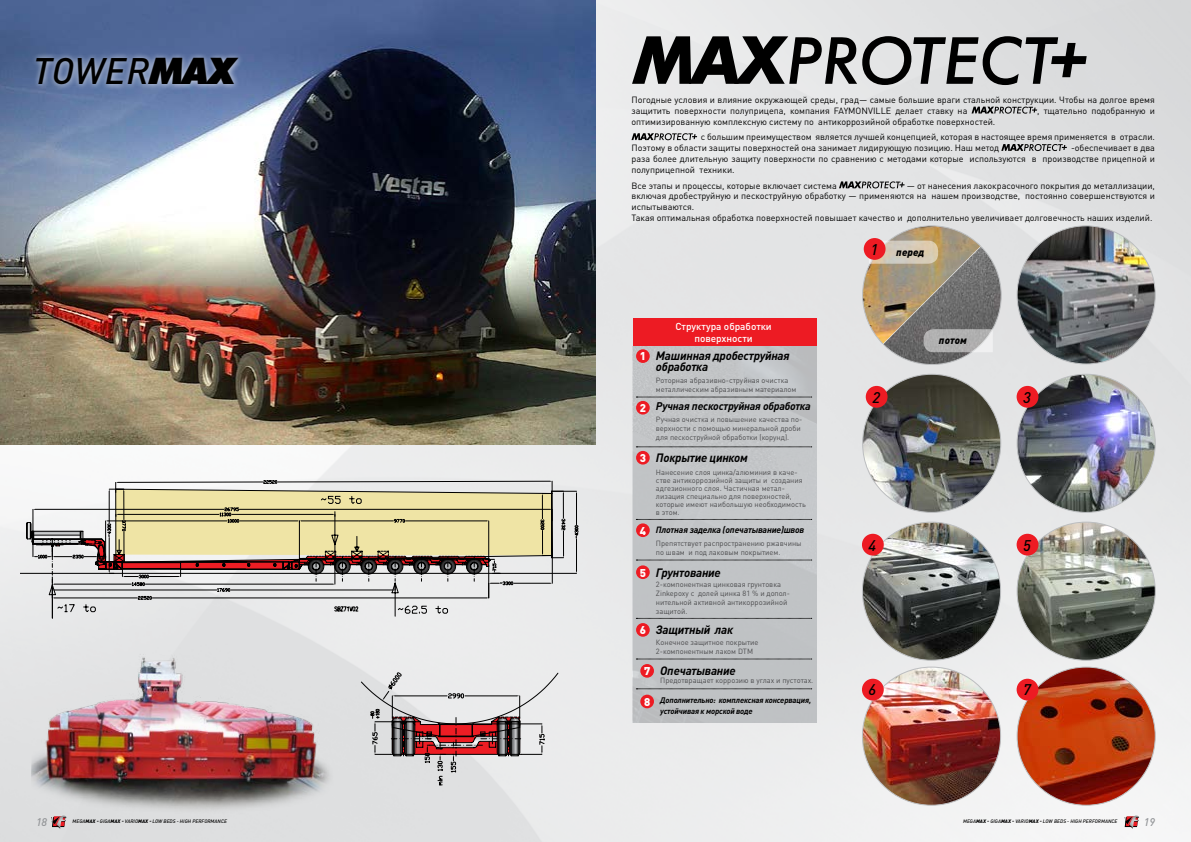
<style>
.page{position:relative;width:1191px;height:842px;background:#fff}
.page>*{position:absolute;margin:0;border:0;box-sizing:border-box;transform-origin:0 0}
.t1{font:italic 500 36.5px "DIN Pro";letter-spacing:.005em;color:#000}
.t2{font:italic 500 15.3px "DIN Pro";color:#000}
.t3{font:italic 700 12px/11px "DIN Pro";letter-spacing:-.02em;color:#000}
.t4{font:900 11.2px "DIN Pro";color:#fff}
.t5{font:italic 700 11px "DIN Pro";letter-spacing:-.02em;color:#000}
.t6{font:italic 500 11px "DIN Pro";color:#939598}
.t7{font:italic 900 10.3px "DIN Pro";color:#000}
.t8{font:500 10px/12px "DIN Pro";color:#fff;text-align:center}
.t9{font:9px/10.8px "DIN Pro";color:#000}
.t10{font:italic 700 9px "DIN Pro";letter-spacing:-.02em;color:#000}
.t11{font:italic 700 8px/11px "DIN Pro";letter-spacing:-.02em;color:#000}
.t12{font:7.5px/9px "DIN Pro";color:#4c4c4e}
.t13{font:italic 500 5px "DIN Pro";letter-spacing:.01em;color:#000}
.s1{font-family:"Futura BT";font-weight:900}
.s2{font-weight:900;font-style:normal;font-size:11.2px;color:#fff}
.s3{font-weight:900}
</style>
<div class="page">
<img style="left:0;top:0;width:1191px;height:842px">
<svg style="left:52px;top:818px;width:14px;height:11px"></svg>
<svg style="left:1124px;top:816px;width:15px;height:13px"></svg>
<img style="left:0;top:0;width:595px;height:445px">
<svg style="left:21px;top:480px;width:558px;height:139px;background:#cfc8b4"></svg>
<img style="left:30px;top:634px;width:312px;height:184px">
<svg style="left:356px;top:658px;width:213px;height:141px;background:#d0c6c7"></svg>
<div style="left:31px;top:51px;width:213px;height:40px;background:#fff;opacity:.75"></div>
<img style="left:1017px;top:374px;width:138px;height:138px;border-radius:69px">
<div style="left:1016px;top:386px;width:22px;height:22px;background:#ed1b23;border-radius:50%"></div>
<img style="left:862px;top:522px;width:138px;height:138px;border-radius:69px">
<div style="left:862px;top:534px;width:21px;height:22px;background:#ed1b23;border-radius:50%"></div>
<img style="left:1017px;top:522px;width:138px;height:138px;border-radius:69px">
<div style="left:1016px;top:534px;width:22px;height:22px;background:#ed1b23;border-radius:50%"></div>
<img style="left:862px;top:667px;width:138px;height:138px;border-radius:69px">
<div style="left:862px;top:679px;width:21px;height:21px;background:#ed1b23;border-radius:50%"></div>
<img style="left:1017px;top:667px;width:138px;height:138px;border-radius:69px">
<div style="left:1016px;top:679px;width:22px;height:21px;background:#ed1b23;border-radius:50%"></div>
<img style="left:862px;top:374px;width:138px;height:138px;border-radius:69px">
<div style="left:865px;top:386px;width:22px;height:22px;background:#ed1b23;border-radius:50%"></div>
<div style="left:633px;top:346px;width:183px;height:376px;background:#c1c3c5"></div>
<div style="left:633px;top:319px;width:183px;height:27px;background:#ed1b23"></div>
<svg style="left:632px;top:36px;width:454px;height:49px;background:#808081"></svg>
<svg style="left:854px;top:219px;width:155px;height:152px;background:#b0aa9f"></svg>
<div style="left:863px;top:238px;width:22px;height:22px;background:#ed1b23;border-radius:50%"></div>
<img style="left:1017px;top:226px;width:138px;height:138px;border-radius:69px">
<div style="left:640px;top:695px;width:14px;height:13px;background:#ed1b23;border-radius:50%"></div>
<div style="left:636px;top:523px;width:13px;height:14px;background:#ed1b23;border-radius:50%"></div>
<div style="left:636px;top:565px;width:13px;height:14px;background:#ed1b23;border-radius:50%"></div>
<div style="left:636px;top:623px;width:13px;height:14px;background:#ed1b23;border-radius:50%"></div>
<div style="left:640px;top:664px;width:14px;height:14px;background:#ed1b23;border-radius:50%"></div>
<svg style="left:971px;top:107px;width:66px;height:7px"></svg>
<svg style="left:631px;top:133px;width:66px;height:7px"></svg>
<svg style="left:1001px;top:144px;width:66px;height:7px"></svg>
<svg style="left:839px;top:181px;width:65px;height:7px"></svg>
<div style="left:636px;top:349px;width:13px;height:14px;background:#ed1b23;border-radius:50%"></div>
<div style="left:636px;top:401px;width:13px;height:14px;background:#ed1b23;border-radius:50%"></div>
<div style="left:636px;top:451px;width:13px;height:14px;background:#ed1b23;border-radius:50%"></div>
<svg style="left:636px;top:447px;width:175px;height:1px"></svg>
<svg style="left:636px;top:397px;width:175px;height:1px"></svg>
<svg style="left:636px;top:519px;width:175px;height:1px"></svg>
<svg style="left:636px;top:560px;width:175px;height:1px"></svg>
<svg style="left:636px;top:618px;width:175px;height:1px"></svg>
<svg style="left:636px;top:659px;width:175px;height:1px"></svg>
<svg style="left:636px;top:689px;width:175px;height:1px"></svg>
<h1 class="t1" style="left:33px;top:42px;width:203px">TOWER<span class="s1">MAX</span></h1>
<p class="t9" style="left:631px;top:93px;width:525px">Погодные условия и влияние окружающей среды, град— самые большие враги стальной конструкции. Чтобы на долгое время защитить поверхности полуприцепа, компания FAYMONVILLE делает ставку на</p>
<p class="t9" style="left:1037px;top:104px;width:119px">, тщательно подобранную и</p>
<p class="t9" style="left:701px;top:112px;width:455px;line-height:15.8px;text-indent:-69px">оптимизированную комплексную систему по антикоррозийной обработке поверхностей.<br>с большим преимуществом является лучшей концепцией, которая в настоящее время применяется в отрасли.</p>
<p class="t9" style="left:631px;top:142px;width:369px">Поэтому в области защиты поверхностей она занимает лидирующую позицию. Наш метод</p>
<p class="t9" style="left:631px;top:142px;width:525px;text-align:justify;text-indent:439px">-обеспечивает в два раза более длительную защиту поверхности по сравнению с методами которые используются в производстве прицепной и полуприцепной техники.</p>
<p class="t9" style="left:631px;top:179px;width:207px">Все этапы и процессы, которые включает система</p>
<p class="t9" style="left:631px;top:179px;width:525px;text-indent:275px">— от нанесения лакокрасочного покрытия до металлизации, включая дробеструйную и пескоструйную обработку — применяются на нашем производстве, постоянно совершенствуются и испытываются.<br>Такая оптимальная обработка поверхностей повышает качество и дополнительно увеличивает долговечность наших изделий.</p>
<p class="t8" style="left:675px;top:319px;width:98px">Структура обработки поверхности</p>
<h3 class="t3" style="left:656px;top:349px;width:135px">Машинная дробеструйная обработка</h3>
<p class="t5" style="left:656px;top:397px;width:156px">Ручная пескоструйная обработка</p>
<p class="t4" style="left:640px;top:347px;width:8px">1</p>
<p class="t12" style="left:656px;top:375px;width:142px">Роторная абразивно-струйная очистка металлическим абразивным материалом</p>
<p class="t12" style="left:656px;top:414px;width:148px">Ручная очистка и повышение качества по&shy;верхности с помощью минеральной дроби для пескоструйной обработки (корунд).</p>
<h3 class="t3" style="left:656px;top:450px;width:93px">Покрытие цинком</h3>
<p class="t12" style="left:656px;top:468px;width:151px;line-height:8px">Нанесение слоя цинка/алюминия в каче&shy;стве антикоррозийной защиты и создания адгезионного слоя. Частичная метал&shy;лизация специально для поверхностей, которые имеют наибольшую необходимость в этом.</p>
<p class="t10" style="left:640px;top:522px;width:166px"><span class="s2">4</span> Плотная заделка (опечатывание)швов</p>
<p class="t12" style="left:656px;top:538px;width:147px">Препятствует распространению ржавчины по швам и под лаковым покрытием.</p>
<h3 class="t3" style="left:640px;top:566px;width:83px"><span class="s2">5</span> Грунтование</h3>
<p class="t12" style="left:656px;top:579px;width:135px">2-компонентная цинковая грунтовка<br>Zinkepoxy с долей цинка 81 % и допол&shy;нительной активной антикоррозийной защитой.</p>
<h3 class="t3" style="left:640px;top:623px;width:95px"><span class="s2">6</span> Защитный лак</h3>
<p class="t12" style="left:656px;top:637px;width:104px">Конечное защитное покрытие<br>2-компонентным лаком DTM</p>
<h3 class="t3" style="left:644px;top:663px;width:93px"><span class="s2">7</span> Опечатывание</h3>
<p class="t12" style="left:660px;top:675px;width:155px">Предотвращает коррозию в углах и пустотах.</p>
<p class="t4" style="left:640px;top:398px;width:8px">2</p>
<p class="t4" style="left:640px;top:448px;width:8px">3</p>
<p class="t11" style="left:660px;top:694px;width:152px;text-indent:-16px"><span class="s2">8</span> Дополнительно: комплексная консервация, устойчивая к морской воде</p>
<h2 class="t2" style="left:870px;top:237px;width:9px">1</h2>
<p class="t7" style="left:896px;top:243px;width:30px">перед</p>
<h2 class="t2" style="left:872px;top:385px;width:9px">2</h2>
<p class="t7" style="left:939px;top:332px;width:29px">потом</p>
<h2 class="t2" style="left:1023px;top:385px;width:9px">3</h2>
<h2 class="t2" style="left:868px;top:533px;width:9px">4</h2>
<h2 class="t2" style="left:1023px;top:533px;width:9px">5</h2>
<h2 class="t2" style="left:868px;top:678px;width:9px">6</h2>
<h2 class="t2" style="left:1023px;top:678px;width:9px">7</h2>
<p class="t6" style="left:36px;top:813px;width:13px">18</p>
<p class="t13" style="left:73px;top:817px;width:156px">MEGA<span class="s3">MAX -</span> GIGA<span class="s3">MAX -</span> VARIO<span class="s3">MAX -</span> LOW BEDS - HIGH PERFORMANCE</p>
<p class="t13" style="left:963px;top:817px;width:156px">MEGA<span class="s3">MAX -</span> GIGA<span class="s3">MAX -</span> VARIO<span class="s3">MAX -</span> LOW BEDS - HIGH PERFORMANCE</p>
<p class="t6" style="left:1143px;top:813px;width:13px">19</p>
</div>
